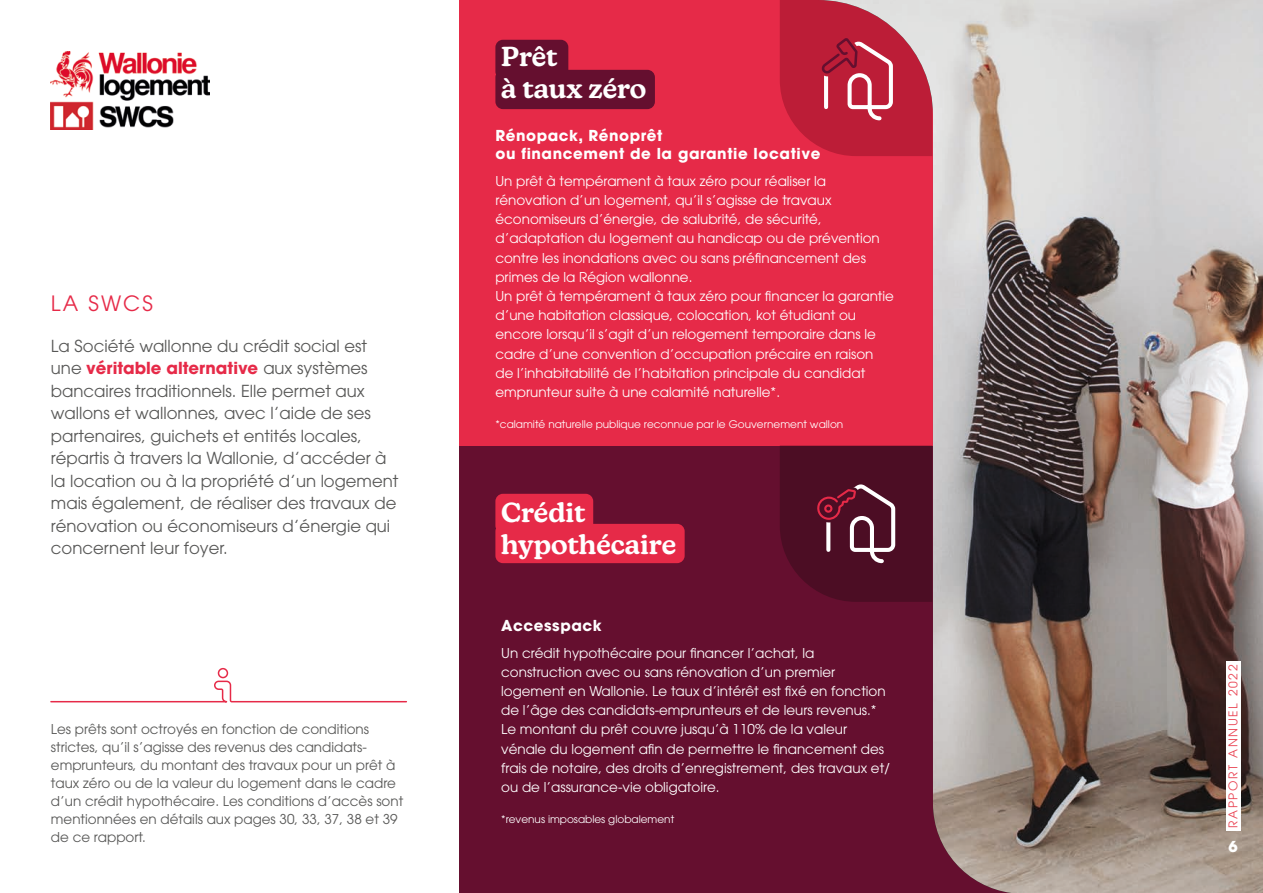
<style>
.page{position:relative;width:1263px;height:893px;background:#fff}
.page>*{position:absolute;margin:0;border:0;box-sizing:border-box;transform-origin:0 0}
.t1{font:600 27px/32.4px "New Kansas";color:#fff}
.t2{font:21px "ITC Avant Garde Pro";letter-spacing:.1em;color:#e62a48}
.t3{font:16.5px/22.5px "ITC Avant Garde Pro";color:#575756}
.t4{font:700 15px/18px "ITC Avant Garde Pro";letter-spacing:.04em;color:#fff}
.t5{font:13.5px/19.2px "ITC Avant Garde Pro";color:#fff}
.t6{font:13.5px/18px "ITC Avant Garde Pro";color:#575756}
.t7{font:12px "ITC Avant Garde Pro";letter-spacing:.14em;color:#e94756}
.t8{font:10.5px "ITC Avant Garde Pro";color:#fff}
.s1{font-weight:700;color:#e62a48}
</style>
<div class="page">
<div style="left:459px;top:446px;width:804px;height:447px;background:#650f2f"></div>
<div style="left:459px;top:0;width:804px;height:446px;background:#e62a48"></div>
<div style="left:495px;top:40px;width:73px;height:39px;background:#650f2f;border-radius:8px"></div>
<div style="left:495px;top:494px;width:98px;height:39px;background:#e62a48;border-radius:8px"></div>
<div style="left:495px;top:70px;width:160px;height:39px;background:#650f2f;border-radius:8px"></div>
<div style="left:495px;top:524px;width:190px;height:39px;background:#e62a48;border-radius:8px"></div>
<img style="left:818px;top:0;width:445px;height:893px">
<svg style="left:780px;top:0;width:152px;height:156px;background:#c33d53"></svg>
<div style="left:218px;top:668px;width:10px;height:10px;border:2px solid #e62a48;border-radius:50%"></div>
<svg style="left:50px;top:680px;width:357px;height:23px"></svg>
<svg style="left:780px;top:446px;width:152px;height:156px;background:#56172d"></svg>
<div style="left:824px;top:504px;width:8px;height:9px;border:2px solid #e62a48;border-radius:50%"></div>
<img style="left:50px;top:51px;width:160px;height:79px">
<div style="left:1225px;top:662px;width:15px;height:169px;background:#fff"></div>
<h2 class="t2" style="left:51px;top:290px;width:104px">LA SWCS</h2>
<p class="t3" style="left:51px;top:334px;width:349px">La Société wallonne du crédit social est une <span class="s1">véritable alternative</span> aux systèmes bancaires traditionnels. Elle permet aux wallons et wallonnes, avec l’aide de ses partenaires, guichets et entités locales, répartis à travers la Wallonie, d’accéder à la location ou à la propriété d’un logement mais également, de réaliser des travaux de rénovation ou économiseurs d’énergie qui concernent leur foyer.</p>
<p class="t6" style="left:51px;top:720px;width:354px">Les prêts sont octroyés en fonction de conditions strictes, qu’il s’agisse des revenus des candidats&shy;emprunteurs, du montant des travaux pour un prêt à taux zéro ou de la valeur du logement dans le cadre d’un crédit hypothécaire. Les conditions d’accès sont mentionnées en détails aux pages 30, 33, 37, 38 et 39 de ce rapport.</p>
<h1 class="t1" style="left:501px;top:40px;width:147px">Prêt<br>à taux zéro</h1>
<p class="t4" style="left:495px;top:126px;width:326px">Rénopack, Rénoprêt<br>ou financement de la garantie locative</p>
<p class="t5" style="left:495px;top:171px;width:400px">Un prêt à tempérament à taux zéro pour réaliser la rénovation d’un logement, qu’il s’agisse de travaux économiseurs d’énergie, de salubrité, de sécurité, d’adaptation du logement au handicap ou de prévention contre les inondations avec ou sans préfinancement des primes de la Région wallonne.<br>Un prêt à tempérament à taux zéro pour financer la garantie d’une habitation classique, colocation, kot étudiant ou encore lorsqu’il s’agit d’un relogement temporaire dans le cadre d’une convention d’occupation précaire en raison de l’inhabitabilité de l’habitation principale du candidat emprunteur suite à une calamité naturelle*.</p>
<p class="t8" style="left:495px;top:417px;width:349px">*calamité naturelle publique reconnue par le Gouvernement wallon</p>
<h1 class="t1" style="left:501px;top:496px;width:176px">Crédit hypothécaire</h1>
<p class="t4" style="left:501px;top:616px;width:102px">Accesspack</p>
<p class="t5" style="left:501px;top:643px;width:390px">Un crédit hypothécaire pour financer l’achat, la construction avec ou sans rénovation d’un premier logement en Wallonie. Le taux d’intérêt est fixé en fonction de l’âge des candidats-emprunteurs et de leurs revenus.* Le montant du prêt couvre jusqu’à 110% de la valeur vénale du logement afin de permettre le financement des frais de notaire, des droits d’enregistrement, des travaux et/ ou de l’assurance-vie obligatoire.</p>
<p class="t8" style="left:501px;top:812px;width:175px">*revenus imposables globalement</p>
<p class="t7" style="left:1225px;top:828px;width:165px;rotate:-90deg">RAPPORT ANNUEL 2022</p>
<p class="t4" style="left:1228px;top:837px;width:11px">6</p>
<p class="t7" style="left:1225px;top:859px;width:180px;rotate:-90deg">| RAPPORT ANNUEL 20 2</p>
</div>
